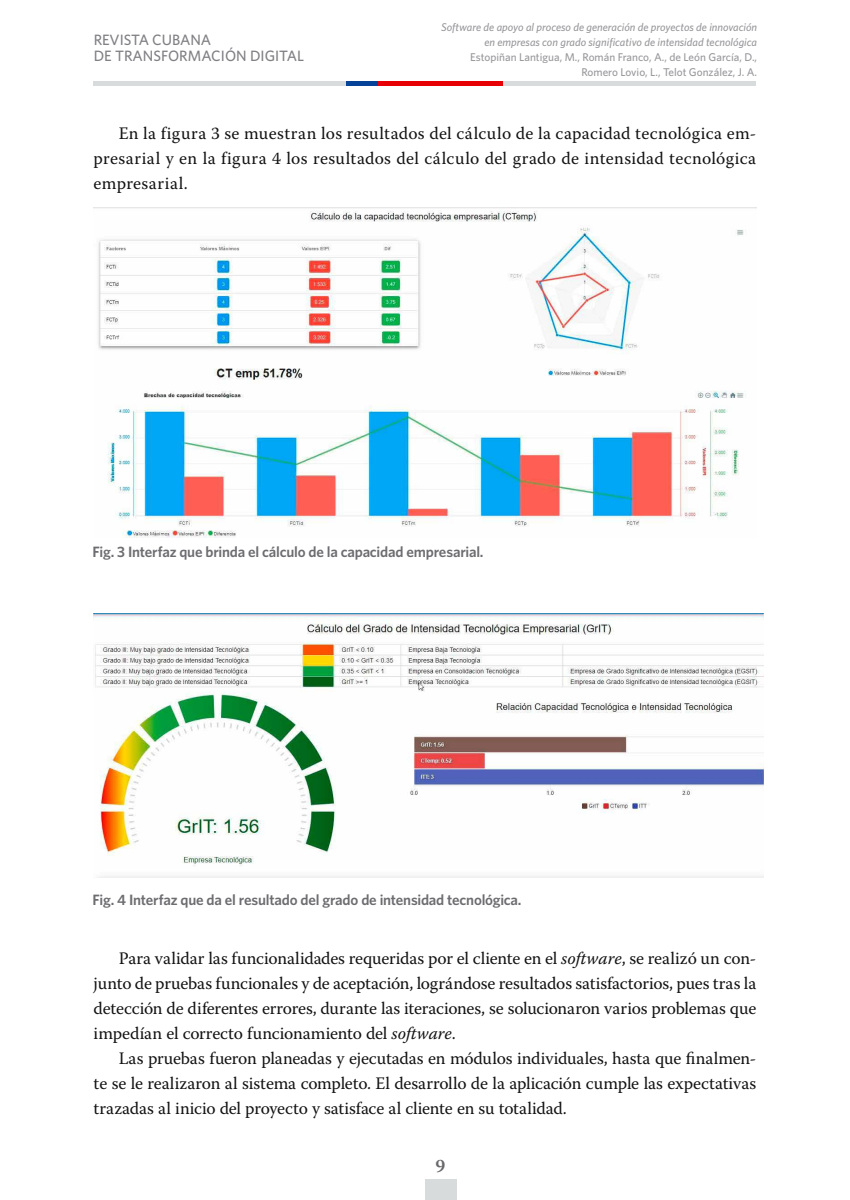
<style>
.page{position:relative;width:850px;height:1200px;background:#fff}
.page>*{position:absolute;margin:0;border:0;box-sizing:border-box;transform-origin:0 0}
.t1{font:600 18.75px "Warnock Pro";color:#69686c}
.t2{font:17.5px/25px "Warnock Pro";letter-spacing:.005em;color:#131313;text-align:justify}
.t3{font:600 15px "Whitney";letter-spacing:-.015em;color:#6d6c70}
.t4{font:500 15px/16.2px "Whitney";color:#818084}
.t5{font:italic 500 11.25px/15px "Whitney";color:#98989c;text-align:right}
.t6{font:500 11.25px/15px "Whitney";color:#98989c;text-align:right}
.s1{font-style:italic}
</style>
<div class="page">
<div style="left:94px;top:81px;width:662px;height:5px;background:#d8dbdc"></div>
<div style="left:409px;top:81px;width:16px;height:5px;background:#e60005"></div>
<div style="left:425px;top:81px;width:16px;height:5px;background:#e60005"></div>
<div style="left:378px;top:81px;width:31px;height:5px;background:#e60005"></div>
<div style="left:472px;top:81px;width:31px;height:5px;background:#e60005"></div>
<div style="left:347px;top:81px;width:31px;height:5px;background:#064398"></div>
<div style="left:441px;top:81px;width:31px;height:5px;background:#e60005"></div>
<div style="left:425px;top:1179px;width:31px;height:21px;background:#d8dbdc"></div>
<img style="left:98px;top:208px;width:648px;height:330px">
<img style="left:94px;top:614px;width:669px;height:264px">
<p class="t4" style="left:94px;top:31px;width:212px">revista cubana<br>de transformación digital</p>
<p class="t5" style="left:441px;top:19px;width:318px">Software de apoyo al proceso de generación de proyectos de innovación en empresas con grado significativo de intensidad tecnológica</p>
<p class="t6" style="left:470px;top:49px;width:289px">Estopiñan Lantigua, M., Román Franco, A., de León García, D.,<br>Romero Lovio, L., Telot González, J. A.</p>
<p class="t2" style="left:94px;top:120px;width:664px;text-indent:25px">En la figura 3 se muestran los resultados del cálculo de la capacidad tecnológica em&shy;presarial y en la figura 4 los resultados del cálculo del grado de intensidad tecnológica empresarial.</p>
<p class="t3" style="left:92px;top:543px;width:393px">Fig. 3 I nterfaz que brinda el cálculo de la capacidad empresarial.</p>
<p class="t3" style="left:92px;top:890px;width:431px">Fig. 4 I nterfaz que da el resultado del grado de intensidad tecnológica.</p>
<p class="t2" style="left:94px;top:945px;width:664px;text-indent:25px">Para validar las funcionalidades requeridas por el cliente en el <span class="s1">software</span>, se realizó un con&shy;junto de pruebas funcionales y de aceptación, lográndose resultados satisfactorios, pues tras la detección de diferentes errores, durante las iteraciones, se solucionaron varios problemas que impedían el correcto funcionamiento del <span class="s1">software</span>.</p>
<p class="t2" style="left:94px;top:1045px;width:664px;text-indent:25px">Las pruebas fueron planeadas y ejecutadas en módulos individuales, hasta que finalmen&shy;te se le realizaron al sistema completo. El desarrollo de la aplicación cumple las expectativas trazadas al inicio del proyecto y satisface al cliente en su totalidad.</p>
<p class="t1" style="left:435px;top:1155px;width:11px">9</p>
</div>
